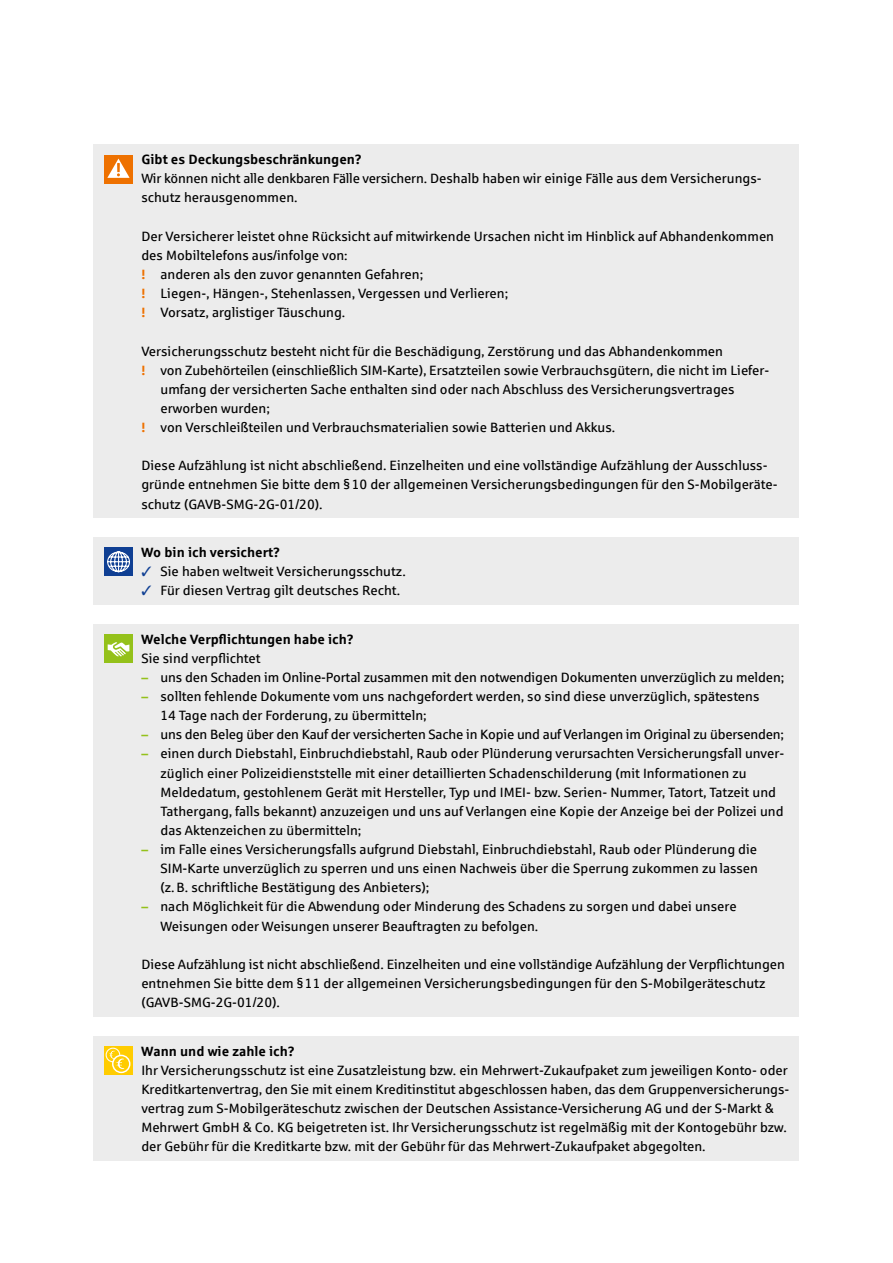
<style>
.page{position:relative;width:893px;height:1263px;background:#fff}
.page>*{position:absolute;margin:0;border:0;box-sizing:border-box;transform-origin:0 0}
.t1{font:13.5px/19.2px "Sparkasse Rg";color:#000}
.t2{font:13.5px/19.2px "Sparkasse Rg Regular 2";color:#000}
.t3{font:700 13.5px "Sparkasse Rg";color:#000}
.t4{font:13.5px "Sparkasse Rg Bold 2";color:#000}
.s1{font-family:"Sparkasse Rg";font-weight:700;color:#ee7100}
.s2{font-weight:700;color:#ee7100}
.s3{color:#0f3f93}
.s4{font-family:"Sparkasse Rg";font-weight:700;color:#94c11a}
.s5{font-weight:700;color:#94c11a}
</style>
<div class="page">
<div style="left:94px;top:1036px;width:705px;height:125px;background:#ececec"></div>
<svg style="left:104px;top:1046px;width:29px;height:29px"></svg>
<div style="left:106px;top:1048px;width:14px;height:14px;border:1px solid #fff;border-radius:50%"></div>
<svg style="left:113px;top:1055px;width:17px;height:17px"></svg>
<div style="left:112px;top:1055px;width:18px;height:18px;border:1px solid #fff;border-radius:50%"></div>
<svg style="left:108px;top:1050px;width:17px;height:20px"></svg>
<div style="left:94px;top:537px;width:705px;height:68px;background:#ececec"></div>
<div style="left:104px;top:547px;width:29px;height:29px;background:#0f3f93"></div>
<svg style="left:107px;top:551px;width:23px;height:22px"></svg>
<div style="left:94px;top:624px;width:705px;height:393px;background:#ececec"></div>
<div style="left:104px;top:634px;width:29px;height:29px;background:#94c11a"></div>
<svg style="left:108px;top:642px;width:22px;height:15px"></svg>
<div style="left:94px;top:145px;width:705px;height:373px;background:#ececec"></div>
<div style="left:104px;top:155px;width:29px;height:28px;background:#ee7100"></div>
<svg style="left:107px;top:159px;width:23px;height:19px"></svg>
<p class="t3" style="left:141px;top:151px;width:222px">Gibt es Deckungsbeschränkungen?</p>
<p class="t2" style="left:141px;top:169px;width:622px">Wir können nicht alle denkbaren Fälle versichern. Deshalb haben wir einige Fälle aus dem Versicherungs&shy;schutz herausgenommen.</p>
<p class="t1" style="left:141px;top:226px;width:634px">Der Versicherer leistet ohne Rücksicht auf mitwirkende Ursachen nicht im Hinblick auf Abhandenkommen</p>
<p class="t2" style="left:141px;top:245px;width:283px">des Mobiltelefons aus/infolge von:<br><span class="s1">!</span> anderen als den zuvor genannten Gefahren;</p>
<p class="t1" style="left:141px;top:283px;width:368px"><span class="s2">!</span> Liegen-, Hängen-, Stehenlassen, Vergessen und Verlieren; <span class="s2">!</span> Vorsatz, arglistiger Täuschung.</p>
<p class="t2" style="left:141px;top:341px;width:583px">Versicherungsschutz besteht nicht für die Beschädigung, Zerstörung und das Abhandenkommen</p>
<p class="t1" style="left:141px;top:360px;width:628px"><span class="s2">!</span> von Zubehörteilen (einschließlich SIM-Karte), Ersatzteilen sowie Verbrauchsgütern, die nicht im Liefer-</p>
<p class="t2" style="left:161px;top:379px;width:576px">umfang der versicherten Sache enthalten sind oder nach Abschluss des Versicherungsvertrages</p>
<p class="t2" style="left:161px;top:398px;width:111px">erworben wurden;</p>
<p class="t2" style="left:141px;top:417px;width:475px"><span class="s1">!</span> von Verschleißteilen und Verbrauchsmaterialien sowie Batterien und Akkus.</p>
<p class="t2" style="left:141px;top:456px;width:638px">Diese Aufzählung ist nicht abschließend. Einzelheiten und eine vollständige Aufzählung der Ausschluss&shy;gründe entnehmen Sie bitte dem §10 der allgemeinen Versicherungsbedingungen für den S-Mobilgeräte-</p>
<p class="t1" style="left:141px;top:494px;width:183px">schutz (GAVB-SMG-2G-01/20).</p>
<p class="t3" style="left:141px;top:544px;width:141px">Wo bin ich versichert?</p>
<p class="t2" style="left:141px;top:561px;width:266px"><span class="s3">✓</span> Sie haben weltweit Versicherungsschutz.</p>
<p class="t2" style="left:141px;top:581px;width:260px"><span class="s3">✓</span> Für diesen Vertrag gilt deutsches Recht.</p>
<p class="t4" style="left:141px;top:630px;width:214px">Welche Verpflichtungen habe ich?</p>
<p class="t1" style="left:141px;top:648px;width:121px">Sie sind verpflichtet</p>
<p class="t2" style="left:141px;top:667px;width:644px"><span class="s4">–</span> uns den Schaden im Online-Portal zusammen mit den notwendigen Dokumenten unverzüglich zu melden;</p>
<p class="t1" style="left:161px;top:686px;width:600px;text-indent:-19px"><span class="s5">–</span> sollten fehlende Dokumente vom uns nachgefordert werden, so sind diese unverzüglich, spätestens<br>14 Tage nach der Forderung, zu übermitteln;</p>
<p class="t1" style="left:141px;top:725px;width:644px"><span class="s5">–</span> uns den Beleg über den Kauf der versicherten Sache in Kopie und auf Verlangen im Original zu übersenden;</p>
<p class="t2" style="left:141px;top:744px;width:644px"><span class="s4">–</span> einen durch Diebstahl, Einbruchdiebstahl, Raub oder Plünderung verursachten Versicherungsfall unver-</p>
<p class="t1" style="left:161px;top:763px;width:625px">züglich einer Polizeidienststelle mit einer detaillierten Schadenschilderung (mit Informationen zu<br>Meldedatum, gestohlenem Gerät mit Hersteller, Typ und IMEI- bzw. Serien- Nummer, Tatort, Tatzeit und<br>Tathergang, falls bekannt) anzuzeigen und uns auf Verlangen eine Kopie der Anzeige bei der Polizei und</p>
<p class="t2" style="left:161px;top:820px;width:202px">das Aktenzeichen zu übermitteln;</p>
<p class="t2" style="left:141px;top:839px;width:617px"><span class="s4">–</span> im Falle eines Versicherungsfalls aufgrund Diebstahl, Einbruchdiebstahl, Raub oder Plünderung die</p>
<p class="t1" style="left:161px;top:858px;width:599px">SIM-Karte unverzüglich zu sperren und uns einen Nachweis über die Sperrung zukommen zu lassen (z.B. schriftliche Bestätigung des Anbieters);</p>
<p class="t2" style="left:160px;top:897px;width:578px;text-indent:-19px"><span class="s4">–</span> nach Möglichkeit für die Abwendung oder Minderung des Schadens zu sorgen und dabei unsere<br>Weisungen oder Weisungen unserer Beauftragten zu befolgen.</p>
<p class="t1" style="left:141px;top:954px;width:645px">Diese Aufzählung ist nicht abschließend. Einzelheiten und eine vollständige Aufzählung der Verpflichtungen</p>
<p class="t2" style="left:141px;top:973px;width:626px">entnehmen Sie bitte dem §11 der allgemeinen Versicherungsbedingungen für den S-Mobilgeräteschutz</p>
<p class="t1" style="left:141px;top:992px;width:140px">(GAVB-SMG-2G-01/20).</p>
<p class="t3" style="left:141px;top:1042px;width:155px">Wann und wie zahle ich?</p>
<p class="t1" style="left:141px;top:1060px;width:649px">Ihr Versicherungsschutz ist eine Zusatzleistung bzw. ein Mehrwert-Zukaufpaket zum jeweiligen Konto- oder<br>Kreditkartenvertrag, den Sie mit einem Kreditinstitut abgeschlossen haben, das dem Gruppenversicherungs-</p>
<p class="t2" style="left:141px;top:1098px;width:634px">vertrag zum S-Mobilgeräteschutz zwischen der Deutschen Assistance-Versicherung AG und der S-Markt &amp;</p>
<p class="t1" style="left:141px;top:1117px;width:647px">Mehrwert GmbH &amp; Co. KG beigetreten ist. Ihr Versicherungsschutz ist regelmäßig mit der Kontogebühr bzw. der Gebühr für die Kreditkarte bzw. mit der Gebühr für das Mehrwert-Zukaufpaket abgegolten.</p>
</div>
